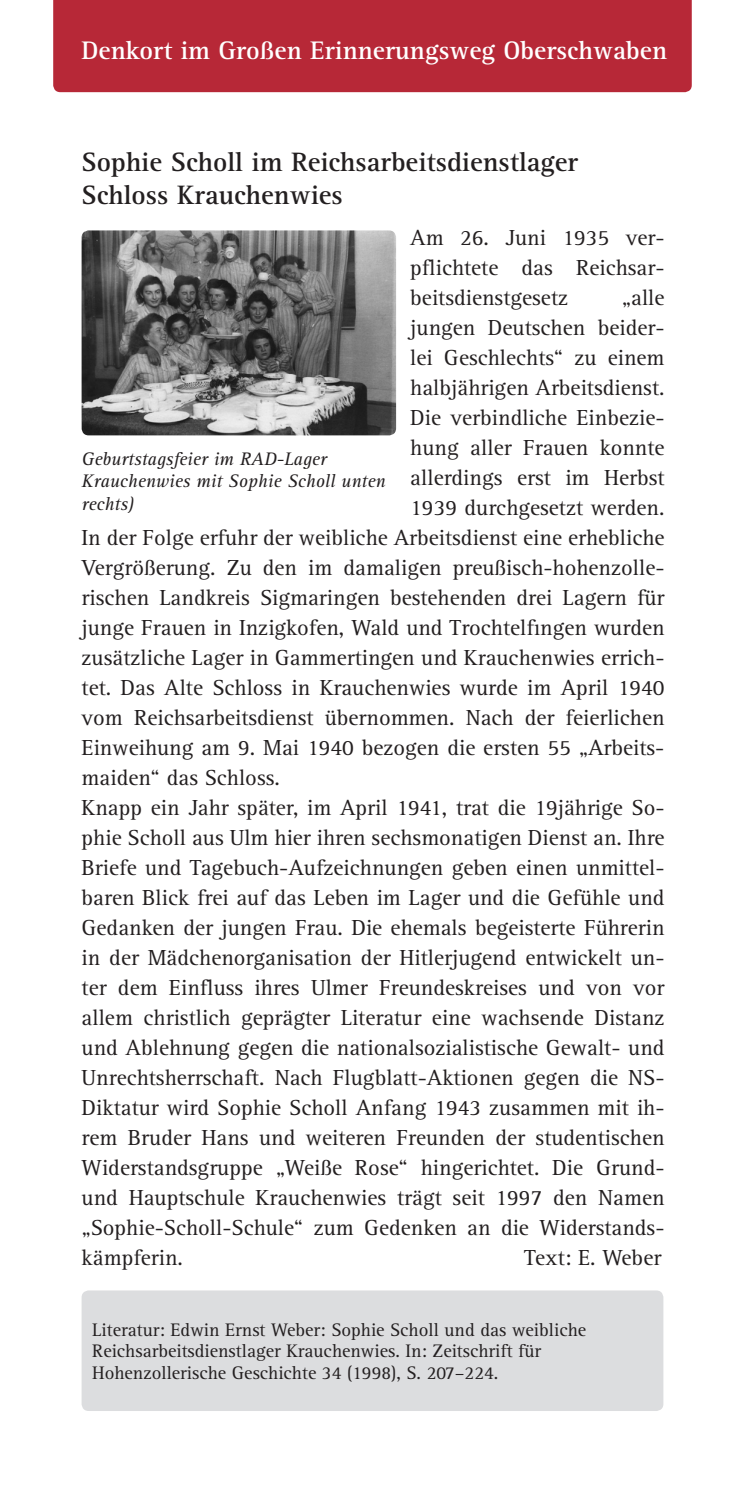
<style>
.page{position:relative;width:745px;height:1489px;background:#fff}
.page>*{position:absolute;margin:0;border:0;box-sizing:border-box;transform-origin:0 0}
.t1{font:700 27.5px/33px "Rotis Serif";color:#231f20}
.t2{font:700 26.25px "Rotis Serif";color:#fff}
.t3{font:22.5px/30px "Rotis Serif";color:#231f20;text-align:justify}
.t4{font:18.75px/21.2px "Rotis Serif";color:#231f20}
.t5{font:italic 18.75px/22.5px "Rotis Serif";color:#231f20}
</style>
<div class="page">
<div style="left:53px;top:0;width:638px;height:92px;background:#b72837"></div>
<div style="left:81px;top:1290px;width:582px;height:120px;background:#dcdddf;border-radius:7px"></div>
<img style="left:81px;top:230px;width:315px;height:205px">
<p class="t2" style="left:81px;top:35px;width:586px">Denkort im Großen Erinnerungsweg Oberschwaben</p>
<p class="t1" style="left:81px;top:146px;width:498px">Sophie Scholl im Reichsarbeitsdienstlager<br>Schloss Krauchenwies</p>
<p class="t3" style="left:410px;top:223px;width:255px">Am 26. Juni 1935 ver&shy;pflichtete das Reichsar&shy;beitsdienstgesetz</p>
<p class="t3" style="left:621px;top:283px;width:44px">„alle</p>
<p class="t3" style="left:410px;top:313px;width:255px">jungen Deutschen beider-</p>
<p class="t3" style="left:410px;top:343px;width:256px">lei Geschlechts“ zu einem</p>
<p class="t3" style="left:410px;top:373px;width:255px">halbjährigen Arbeitsdienst.</p>
<p class="t3" style="left:410px;top:403px;width:255px">Die verbindliche Einbezie-</p>
<p class="t3" style="left:410px;top:433px;width:255px">hung aller Frauen konnte</p>
<p class="t3" style="left:410px;top:463px;width:255px">allerdings erst im Herbst</p>
<p class="t3" style="left:410px;top:493px;width:255px">1939 durchgesetzt werden.</p>
<p class="t3" style="left:82px;top:523px;width:584px">In der Folge erfuhr der weibliche Arbeitsdienst eine erhebliche</p>
<p class="t3" style="left:82px;top:553px;width:584px">Vergrößerung. Zu den im damaligen preußisch-hohenzolle-</p>
<p class="t3" style="left:82px;top:583px;width:584px">rischen Landkreis Sigmaringen bestehenden drei Lagern für</p>
<p class="t3" style="left:82px;top:613px;width:584px">junge Frauen in Inzigkofen, Wald und Trochtelfingen wurden</p>
<p class="t3" style="left:82px;top:643px;width:584px">zusätzliche Lager in Gammertingen und Krauchenwies errich-</p>
<p class="t3" style="left:82px;top:673px;width:584px">tet. Das Alte Schloss in Krauchenwies wurde im April 1940</p>
<p class="t3" style="left:82px;top:703px;width:584px">vom Reichsarbeitsdienst übernommen. Nach der feierlichen</p>
<p class="t3" style="left:82px;top:732px;width:584px">Einweihung am 9. Mai 1940 bezogen die ersten 55 „Arbeits-</p>
<p class="t3" style="left:82px;top:762px;width:200px">maiden“ das Schloss.</p>
<p class="t3" style="left:82px;top:792px;width:584px">Knapp ein Jahr später, im April 1941, trat die 19jährige So-</p>
<p class="t3" style="left:82px;top:822px;width:584px">phie Scholl aus Ulm hier ihren sechsmonatigen Dienst an. Ihre</p>
<p class="t3" style="left:82px;top:852px;width:584px">Briefe und Tagebuch-Aufzeichnungen geben einen unmittel-</p>
<p class="t3" style="left:82px;top:882px;width:584px">baren Blick frei auf das Leben im Lager und die Gefühle und</p>
<p class="t3" style="left:82px;top:912px;width:584px">Gedanken der jungen Frau. Die ehemals begeisterte Führerin</p>
<p class="t3" style="left:82px;top:942px;width:584px">in der Mädchenorganisation der Hitlerjugend entwickelt un-</p>
<p class="t3" style="left:82px;top:972px;width:584px">ter dem Einfluss ihres Ulmer Freundeskreises und von vor</p>
<p class="t3" style="left:82px;top:1002px;width:584px">allem christlich geprägter Literatur eine wachsende Distanz</p>
<p class="t3" style="left:82px;top:1032px;width:584px">und Ablehnung gegen die nationalsozialistische Gewalt- und</p>
<p class="t3" style="left:82px;top:1062px;width:584px">Unrechtsherrschaft. Nach Flugblatt-Aktionen gegen die NS-</p>
<p class="t3" style="left:82px;top:1092px;width:584px">Diktatur wird Sophie Scholl Anfang 1943 zusammen mit ih-</p>
<p class="t3" style="left:82px;top:1122px;width:584px">rem Bruder Hans und weiteren Freunden der studentischen</p>
<p class="t3" style="left:82px;top:1152px;width:584px">Widerstandsgruppe „Weiße Rose“ hingerichtet. Die Grund-</p>
<p class="t3" style="left:82px;top:1182px;width:584px">und Hauptschule Krauchenwies trägt seit 1997 den Namen</p>
<p class="t3" style="left:82px;top:1212px;width:584px">„Sophie-Scholl-Schule“ zum Gedenken an die Widerstands-</p>
<p class="t3" style="left:82px;top:1242px;width:103px">kämpferin.</p>
<p class="t3" style="left:524px;top:1242px;width:138px">Text: E. Weber</p>
<p class="t5" style="left:81px;top:448px;width:305px">Geburtstagsfeier im RAD-Lager<br>Krauchenwies mit Sophie Scholl unten rechts)</p>
<p class="t4" style="left:92px;top:1319px;width:495px">Literatur: Edwin Ernst Weber: Sophie Scholl und das weibliche<br>Reichsarbeitsdienstlager Krauchenwies. In: Zeitschrift für<br>Hohenzollerische Geschichte 34 (1998), S. 207–224.</p>
</div>
